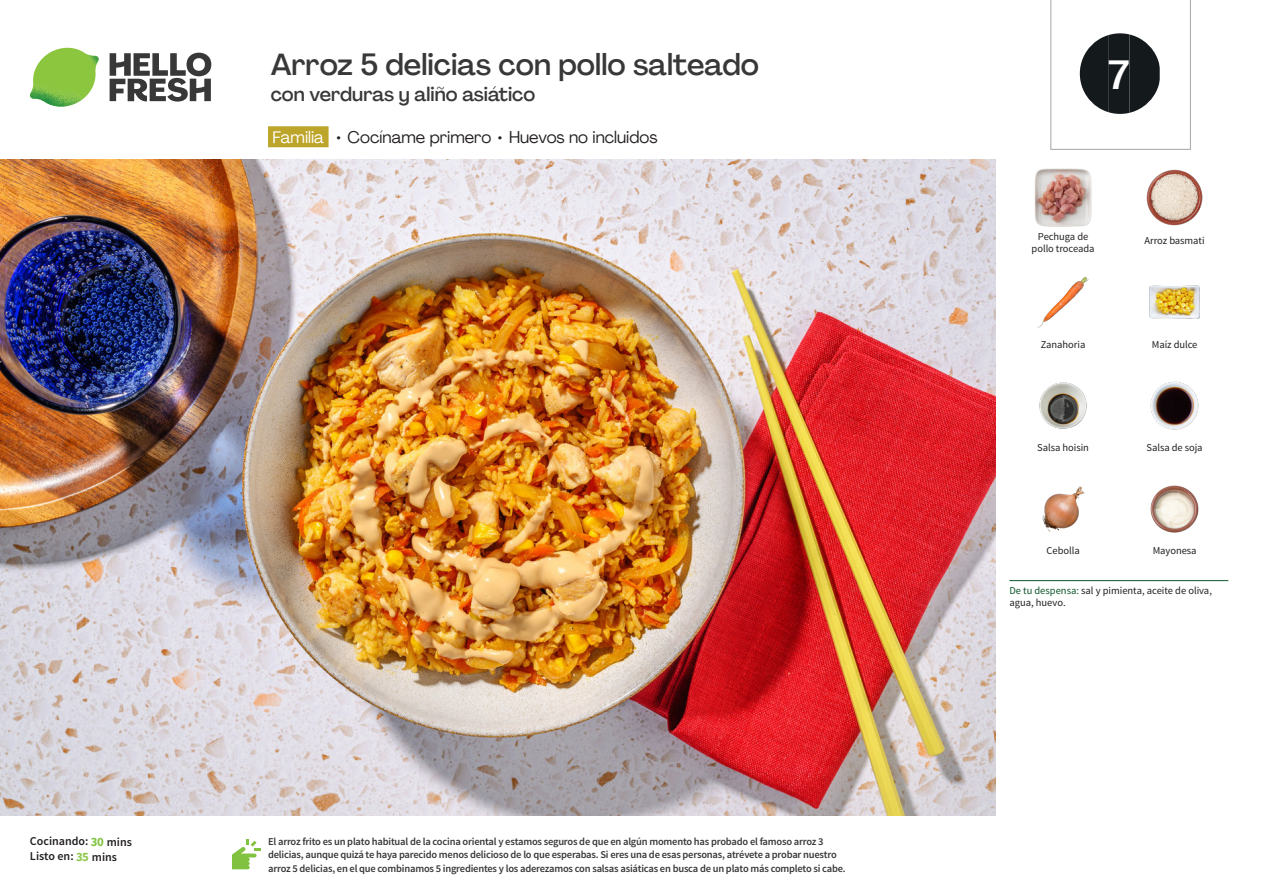
<style>
.page{position:relative;width:1263px;height:893px;background:#fff}
.page>*{position:absolute;margin:0;border:0;box-sizing:border-box;transform-origin:0 0}
._24_Recipe_Nr_Bag{font:500 40.5px "Agrandir";color:#fff}
._15_Titel_UK{font:500 30px "Agrandir";color:#383839}
._15_Titel_UK-2{font:500 19.5px "Agrandir";color:#383839}
._02_Box_Type{font:16.5px "Agrandir";color:#231f20}
._04_Intro{font:600 12px "Source Sans Pro";color:#231f20}
._14_Allergene_Text_7pt{font:600 10.5px/13.5px "Source Sans Pro";letter-spacing:-.02em;color:#383839}
._18_FRONT_ingredients_UK{font:10.5px/12px "Source Sans Pro";letter-spacing:-.005em;color:#231f20}
.s1{color:#fff}
.s2{font-weight:700;font-size:12.75px;color:#81c340}
.s3{font-weight:700;font-size:12.75px;color:#8fc84e}
.s4{color:#0e572c}
</style>
<div class="page">
<svg style="left:110px;top:53px;width:101px;height:49px"></svg>
<img style="left:30px;top:48px;width:69px;height:59px">
<div style="left:268px;top:126px;width:61px;height:21px;background:#bda529"></div>
<img style="left:0;top:159px;width:995px;height:657px">
<hr style="left:1009px;top:580px;width:219px;height:1px;background:#0e572c">
<svg style="left:232px;top:839px;width:28px;height:30px"></svg>
<img style="left:1034px;top:169px;width:58px;height:57px">
<img style="left:1146px;top:169px;width:57px;height:57px">
<img style="left:1149px;top:285px;width:51px;height:34px">
<img style="left:1037px;top:276px;width:52px;height:52px">
<img style="left:1150px;top:381px;width:49px;height:49px">
<img style="left:1039px;top:382px;width:48px;height:47px">
<img style="left:1150px;top:485px;width:49px;height:48px">
<img style="left:1042px;top:486px;width:43px;height:46px">
<svg style="left:1050px;top:0;width:141px;height:150px"></svg>
<p class="_15_Titel_UK" style="left:271px;top:46px;width:490px">Arroz 5 delicias con pollo salteado</p>
<p class="_15_Titel_UK-2" style="left:271px;top:82px;width:266px">con verduras y aliño asiático</p>
<p class="_02_Box_Type" style="left:272px;top:127px;width:387px"><span class="s1">Familia</span> • Cocíname primero • Huevos no incluidos</p>
<p class="_04_Intro" style="left:30px;top:833px;width:103px">Cocinando: <span class="s2">30</span> mins</p>
<p class="_04_Intro" style="left:30px;top:848px;width:89px">Listo en: <span class="s3">35</span> mins</p>
<p class="_14_Allergene_Text_7pt" style="left:268px;top:835px;width:579px">El arroz frito es un plato habitual de la cocina oriental y estamos seguros de que en algún momento has probado el famoso arroz 3 delicias, aunque quizá te haya parecido menos delicioso de lo que esperabas. Si eres una de esas personas, atrévete a probar nuestro arroz 5 delicias, en el que combinamos 5 ingredientes y los aderezamos con salsas asiáticas en busca de un plato más completo si cabe.</p>
<p class="_24_Recipe_Nr_Bag" style="left:1108px;top:50px;width:23px">7</p>
<p class="_18_FRONT_ingredients_UK" style="left:1032px;top:231px;width:64px;text-align:center">Pechuga de pollo troceada</p>
<p class="_18_FRONT_ingredients_UK" style="left:1144px;top:235px;width:62px">Arroz basmati</p>
<p class="_18_FRONT_ingredients_UK" style="left:1041px;top:339px;width:46px">Zanahoria</p>
<p class="_18_FRONT_ingredients_UK" style="left:1152px;top:339px;width:47px">Maíz dulce</p>
<p class="_18_FRONT_ingredients_UK" style="left:1037px;top:441px;width:53px">Salsa hoisin</p>
<p class="_18_FRONT_ingredients_UK" style="left:1146px;top:441px;width:58px">Salsa de soja</p>
<p class="_18_FRONT_ingredients_UK" style="left:1046px;top:545px;width:35px">Cebolla</p>
<p class="_18_FRONT_ingredients_UK" style="left:1153px;top:545px;width:45px">Mayonesa</p>
<p class="_18_FRONT_ingredients_UK" style="left:1009px;top:585px;width:204px"><span class="s4">De tu despensa:</span> sal y pimienta, aceite de oliva, agua, huevo.</p>
</div>
